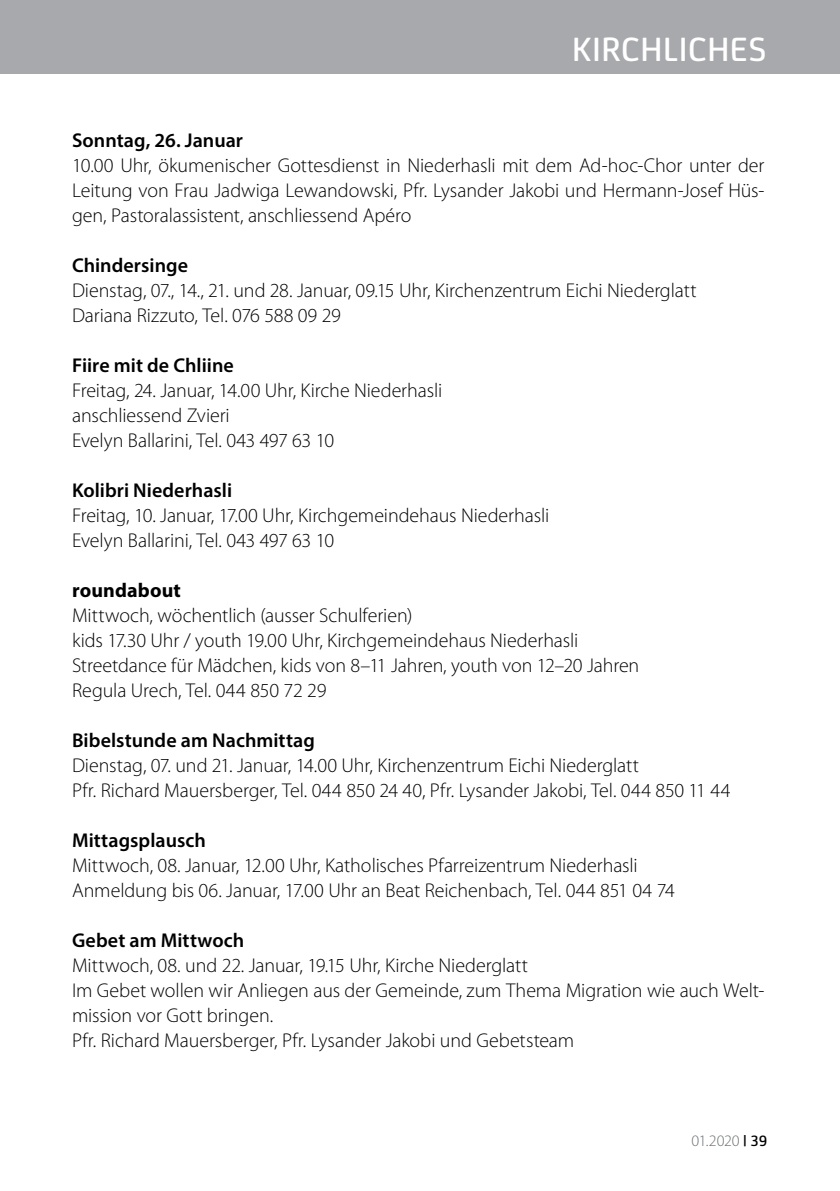
<style>
.page{position:relative;width:840px;height:1191px;background:#fff}
.page>*{position:absolute;margin:0;border:0;box-sizing:border-box;transform-origin:0 0}
.t1{font:500 36px "FS Joey";color:#fff}
.t2{font:300 20px/25px "Myriad Pro";letter-spacing:-.005em;color:#000}
.t3{font:600 20px "Myriad Pro";color:#000}
.t4{font:700 20px "Myriad Pro";letter-spacing:.005em;color:#000}
.t5{font:300 16px "Myriad Pro";letter-spacing:-.015em;color:#6d6e71}
.s1{font-family:"FS Joey";font-weight:500;color:#000}
</style>
<div class="page">
<div style="left:0;top:0;width:839px;height:74px;background:#a7a9ac"></div>
<h1 class="t1" style="left:572px;top:23px;width:38px">KIRCHLICHES</h1>
<p class="t3" style="left:72px;top:128px;width:172px">Sonntag, 26. Januar</p>
<p class="t2" style="left:72px;top:153px;width:693px;text-align:justify">10.00 U hr, ökumenischer Gottesdienst in Niederhasli mit dem Ad-hoc-Chor unter der Leitung von Frau Jadwiga Lewandowski, Pfr. Lysander Jakobi und Hermann-Josef H üs&shy;gen, Pastoralassistent, anschliessend Apéro</p>
<p class="t3" style="left:72px;top:253px;width:117px">Chindersinge</p>
<p class="t2" style="left:72px;top:278px;width:625px">Dienstag, 07., 14., 21. und 28. Januar, 09.15 U hr, Kirchenzentrum Eichi Niederglatt<br>Dariana Rizzuto, Tel. 076 588 09 29</p>
<p class="t3" style="left:72px;top:353px;width:163px">Fiire mit de Chliine</p>
<p class="t2" style="left:72px;top:378px;width:371px">Freitag, 24. Januar, 14.00 U hr, Kirche Niederhasli anschliessend Zvieri<br>Evelyn Ballarini, Tel. 043 497 63 10</p>
<p class="t3" style="left:72px;top:478px;width:161px">Kolibri Niederhasli</p>
<p class="t2" style="left:72px;top:503px;width:478px">Freitag, 10. Januar, 17.00 U hr, Kirchgemeindehaus Niederhasli<br>Evelyn Ballarini, Tel. 043 497 63 10</p>
<p class="t4" style="left:72px;top:577px;width:110px">roundabout</p>
<p class="t2" style="left:72px;top:603px;width:568px">Mittwoch, wöchentlich (ausser Schulferien)<br>kids 17.30 U hr / youth 19.00 U hr, Kirchgemeindehaus Niederhasli Streetdance für Mädchen, kids von 8–11 Jahren, youth von 12–20 Jahren Regula U rech, Tel. 044 850 72 29</p>
<p class="t3" style="left:72px;top:728px;width:244px">Bibelstunde am Nachmittag</p>
<p class="t2" style="left:72px;top:753px;width:659px">Dienstag, 07. und 21. Januar, 14.00 U hr, Kirchenzentrum Eichi Niederglatt<br>Pfr. Richard Mauersberger, Tel. 044 850 24 40, Pfr. Lysander Jakobi, Tel. 044 850 11 44</p>
<p class="t3" style="left:72px;top:828px;width:135px">Mittagsplausch</p>
<p class="t2" style="left:72px;top:853px;width:604px">Mittwoch, 08. Januar, 12.00 U hr, Katholisches Pfarreizentrum Niederhasli<br>Anmeldung bis 06. Januar, 17.00 U hr an Beat Reichenbach, Tel. 044 851 04 74</p>
<p class="t3" style="left:72px;top:928px;width:174px">Gebet am Mittwoch</p>
<p class="t2" style="left:72px;top:953px;width:693px">Mittwoch, 08. und 22. Januar, 19.15 U hr, Kirche Niederglatt<br>I m Gebet wollen wir Anliegen aus der Gemeinde, zum Thema Migration wie auch Welt&shy;mission vor Gott bringen.<br>Pfr. Richard Mauersberger, Pfr. Lysander Jakobi und Gebetsteam</p>
<p class="t5" style="left:691px;top:1131px;width:77px">01.2020 <span class="s1">| 39</span></p>
</div>
